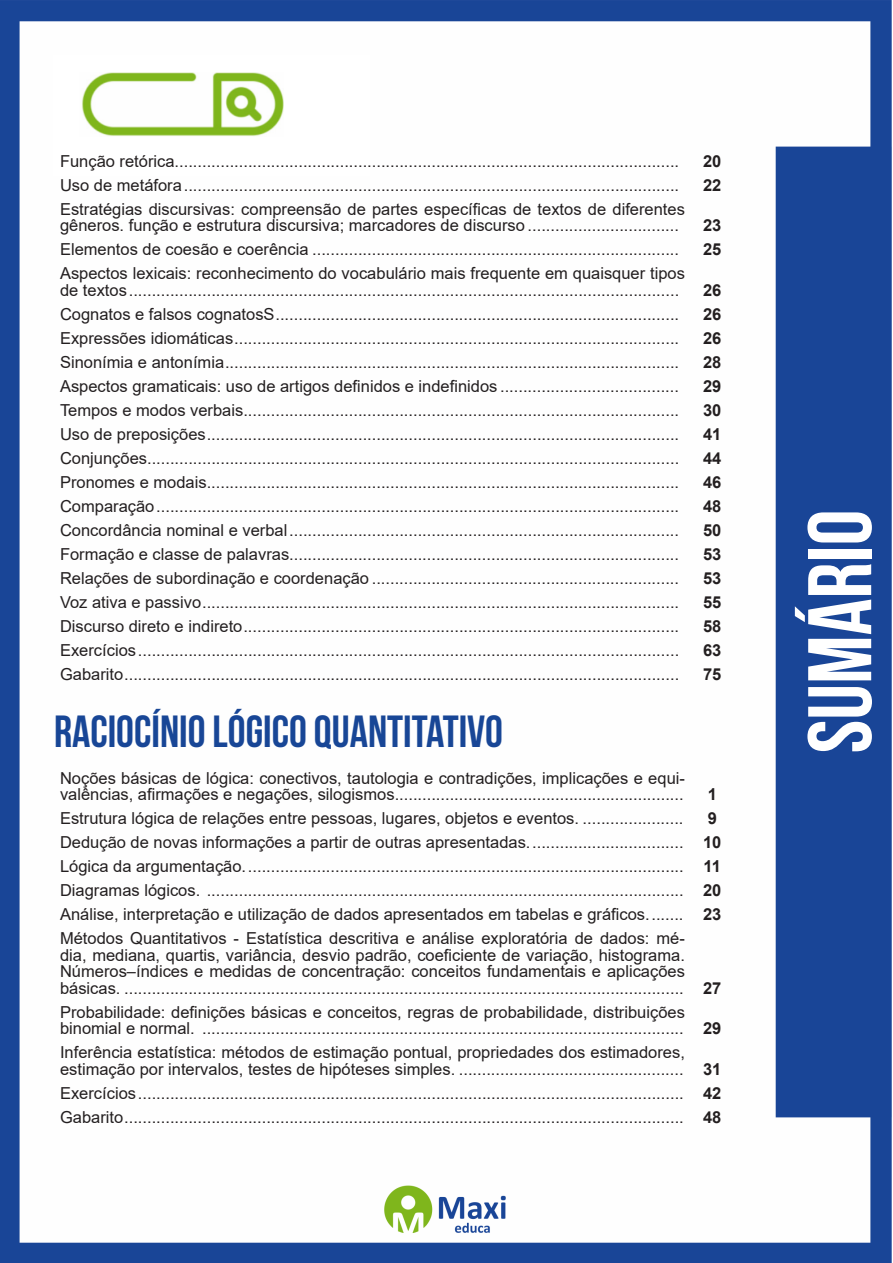
<style>
.page{position:relative;width:893px;height:1263px;background:#fff}
.page>*{position:absolute;margin:0;border:0;box-sizing:border-box;transform-origin:0 0}
.t1{font:700 90px "Bebas Neue";color:#fff}
.t2{font:700 45px "Bebas Neue";color:#184696}
.ALTERNATIVAS{font:16.5px/16.5px "Arial";color:#231f20}
.INDICE{font:700 16.5px "Arial";color:#231f20}
</style>
<div class="page">
<img style="left:0;top:0;width:892px;height:1263px">
<div style="left:53px;top:55px;width:317px;height:121px;background:#fff"></div>
<img style="left:82px;top:72px;width:201px;height:64px">
<p class="ALTERNATIVAS" style="left:60px;top:153px;width:621px">Função retórica..............................................................................................................</p>
<p class="INDICE" style="left:703px;top:149px;width:20px">20</p>
<p class="ALTERNATIVAS" style="left:60px;top:177px;width:621px">Uso de metáfora............................................................................................................</p>
<p class="INDICE" style="left:703px;top:173px;width:20px">22</p>
<p class="ALTERNATIVAS" style="left:60px;top:201px;width:626px">Estratégias discursivas: compreensão de partes específicas de textos de diferentes gêneros. função e estrutura discursiva; marcadores de discurso .................................</p>
<p class="INDICE" style="left:703px;top:214px;width:20px">23</p>
<p class="ALTERNATIVAS" style="left:60px;top:241px;width:621px">Elementos de coesão e coerência ................................................................................</p>
<p class="INDICE" style="left:703px;top:238px;width:20px">25</p>
<p class="ALTERNATIVAS" style="left:60px;top:265px;width:626px">Aspectos lexicais: reconhecimento do vocabulário mais frequente em quaisquer tipos de textos........................................................................................................................</p>
<p class="INDICE" style="left:703px;top:278px;width:20px">26</p>
<p class="ALTERNATIVAS" style="left:60px;top:306px;width:621px">Cognatos e falsos cognatosS........................................................................................</p>
<p class="INDICE" style="left:703px;top:302px;width:20px">26</p>
<p class="ALTERNATIVAS" style="left:60px;top:330px;width:621px">Expressões idiomáticas.................................................................................................</p>
<p class="INDICE" style="left:703px;top:326px;width:20px">26</p>
<p class="ALTERNATIVAS" style="left:60px;top:354px;width:621px">Sinonímia e antonímia...................................................................................................</p>
<p class="INDICE" style="left:703px;top:350px;width:20px">28</p>
<p class="ALTERNATIVAS" style="left:60px;top:378px;width:620px">Aspectos gramaticais: uso de artigos definidos e indefinidos .......................................</p>
<p class="INDICE" style="left:703px;top:375px;width:20px">29</p>
<p class="ALTERNATIVAS" style="left:60px;top:402px;width:621px">Tempos e modos verbais...............................................................................................</p>
<p class="INDICE" style="left:703px;top:399px;width:20px">30</p>
<p class="ALTERNATIVAS" style="left:60px;top:426px;width:621px">Uso de preposições.......................................................................................................</p>
<p class="INDICE" style="left:703px;top:423px;width:20px">41</p>
<p class="ALTERNATIVAS" style="left:60px;top:450px;width:621px">Conjunções....................................................................................................................</p>
<p class="INDICE" style="left:703px;top:447px;width:20px">44</p>
<p class="ALTERNATIVAS" style="left:60px;top:474px;width:621px">Pronomes e modais.......................................................................................................</p>
<p class="INDICE" style="left:703px;top:471px;width:20px">46</p>
<p class="ALTERNATIVAS" style="left:60px;top:498px;width:621px">Comparação..................................................................................................................</p>
<p class="INDICE" style="left:703px;top:495px;width:20px">48</p>
<p class="ALTERNATIVAS" style="left:60px;top:522px;width:621px">Concordância nominal e verbal.....................................................................................</p>
<p class="INDICE" style="left:703px;top:519px;width:20px">50</p>
<p class="ALTERNATIVAS" style="left:60px;top:546px;width:621px">Formação e classe de palavras.....................................................................................</p>
<p class="INDICE" style="left:703px;top:543px;width:20px">53</p>
<p class="ALTERNATIVAS" style="left:60px;top:570px;width:621px">Relações de subordinação e coordenação ...................................................................</p>
<p class="INDICE" style="left:703px;top:567px;width:20px">53</p>
<p class="ALTERNATIVAS" style="left:60px;top:594px;width:621px">Voz ativa e passivo........................................................................................................</p>
<p class="INDICE" style="left:703px;top:591px;width:20px">55</p>
<p class="ALTERNATIVAS" style="left:60px;top:618px;width:621px">Discurso direto e indireto...............................................................................................</p>
<p class="INDICE" style="left:703px;top:615px;width:20px">58</p>
<p class="ALTERNATIVAS" style="left:60px;top:642px;width:621px">Exercícios......................................................................................................................</p>
<p class="INDICE" style="left:703px;top:639px;width:20px">63</p>
<p class="ALTERNATIVAS" style="left:60px;top:666px;width:621px">Gabarito.........................................................................................................................</p>
<p class="INDICE" style="left:703px;top:663px;width:20px">75</p>
<p class="t2" style="left:54px;top:707px;width:451px">RACIOCÍNIO LÓGICO QUANTITATIVO</p>
<p class="ALTERNATIVAS" style="left:60px;top:769px;width:626px">Noções básicas de lógica: conectivos, tautologia e contradições, implicações e equi&shy;valências, afirmações e negações, silogismos...............................................................</p>
<p class="INDICE" style="left:708px;top:783px;width:11px">1</p>
<p class="ALTERNATIVAS" style="left:60px;top:810px;width:625px">Estrutura lógica de relações entre pessoas, lugares, objetos e eventos. ......................</p>
<p class="INDICE" style="left:708px;top:807px;width:11px">9</p>
<p class="ALTERNATIVAS" style="left:60px;top:834px;width:625px">Dedução de novas informações a partir de outras apresentadas..................................</p>
<p class="INDICE" style="left:703px;top:831px;width:20px">10</p>
<p class="ALTERNATIVAS" style="left:60px;top:858px;width:625px">Lógica da argumentação................................................................................................</p>
<p class="INDICE" style="left:703px;top:855px;width:19px">11</p>
<p class="ALTERNATIVAS" style="left:60px;top:882px;width:625px">Diagramas lógicos. ........................................................................................................</p>
<p class="INDICE" style="left:703px;top:879px;width:20px">20</p>
<p class="ALTERNATIVAS" style="left:60px;top:906px;width:625px">Análise, interpretação e utilização de dados apresentados em tabelas e gráficos........</p>
<p class="INDICE" style="left:703px;top:903px;width:20px">23</p>
<p class="ALTERNATIVAS" style="left:60px;top:930px;width:626px;text-align:justify">Métodos Quantitativos - Estatística descritiva e análise exploratória de dados: mé&shy;dia, mediana, quartis, variância, desvio padrão, coeficiente de variação, histograma.<br>Números–índices e medidas de concentração: conceitos fundamentais e aplicações básicas. ..........................................................................................................................</p>
<p class="INDICE" style="left:703px;top:976px;width:20px">27</p>
<p class="ALTERNATIVAS" style="left:60px;top:1004px;width:626px">Probabilidade: definições básicas e conceitos, regras de probabilidade, distribuições binomial e normal. .........................................................................................................</p>
<p class="ALTERNATIVAS" style="left:60px;top:1044px;width:626px">Inferência estatística: métodos de estimação pontual, propriedades dos estimadores, estimação por intervalos, testes de hipóteses simples. .................................................</p>
<p class="INDICE" style="left:703px;top:1017px;width:20px">29</p>
<p class="INDICE" style="left:703px;top:1057px;width:20px">31</p>
<p class="ALTERNATIVAS" style="left:60px;top:1085px;width:625px">Exercícios.......................................................................................................................</p>
<p class="INDICE" style="left:703px;top:1081px;width:20px">42</p>
<p class="ALTERNATIVAS" style="left:60px;top:1109px;width:625px">Gabarito..........................................................................................................................</p>
<p class="INDICE" style="left:703px;top:1105px;width:20px">48</p>
<h1 class="t1" style="left:791px;top:753px;width:245px;rotate:-90deg">SUMÁRIO</h1>
</div>
